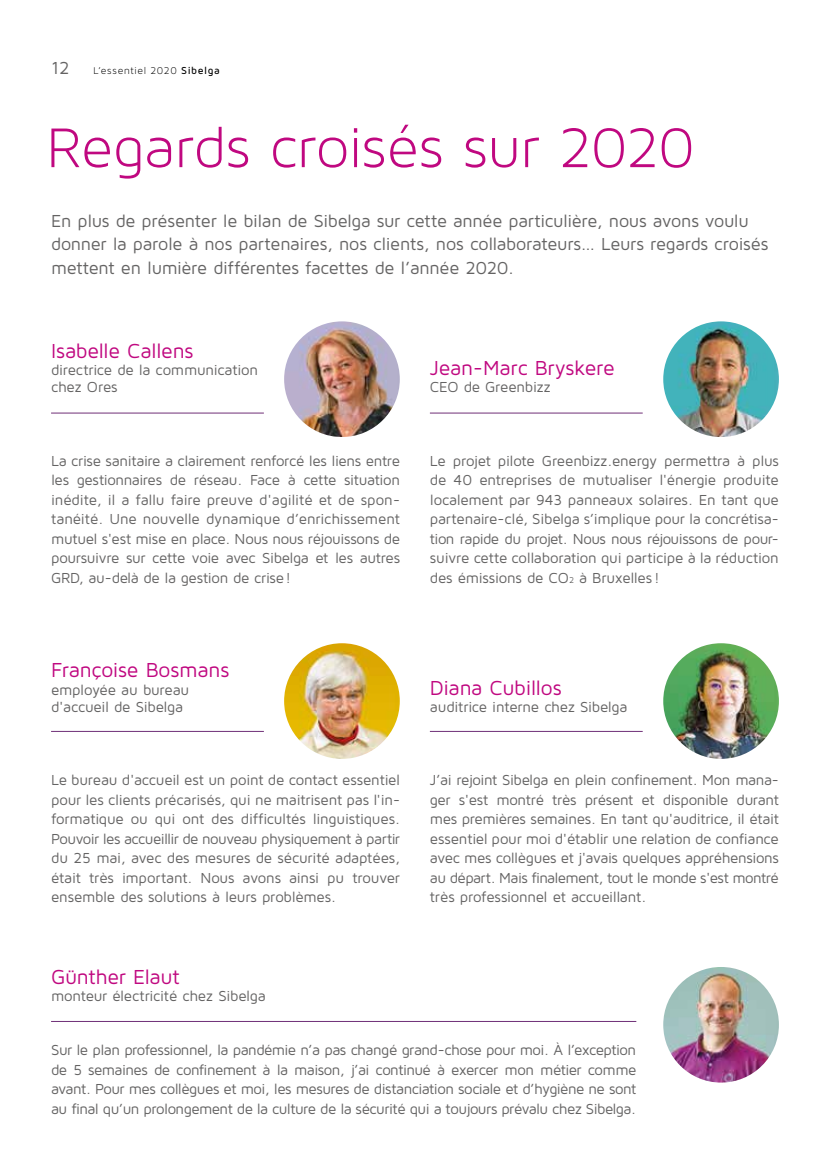
<style>
.page{position:relative;width:830px;height:1170px;background:#fff}
.page>*{position:absolute;margin:0;border:0;box-sizing:border-box;transform-origin:0 0}
.t1{font:60px "Maven Pro Light 300";letter-spacing:-.01em;color:#c00880}
.t2{font:21px "Maven Pro";letter-spacing:-.015em;color:#c00880}
.t3{font:18px/23.2px "Maven Pro";letter-spacing:-.015em;color:#646363}
.t4{font:15px/19.5px "Maven Pro";letter-spacing:-.02em;color:#646363;text-align:justify}
.t5{font:10.5px "Maven Pro Light 300";letter-spacing:.06em;color:#000}
.s1{font-family:"Maven Pro";font-weight:500}
.s2{font-size:8.7px}
</style>
<div class="page">
<hr style="left:51px;top:412px;width:213px;height:1px;background:#6f2f77">
<hr style="left:429px;top:412px;width:213px;height:1px;background:#6f2f77">
<hr style="left:51px;top:1020px;width:585px;height:1px;background:#6f2f77">
<hr style="left:51px;top:731px;width:213px;height:1px;background:#6f2f77">
<hr style="left:429px;top:731px;width:213px;height:1px;background:#6f2f77">
<img style="left:284px;top:321px;width:115px;height:116px;border-radius:58px">
<img style="left:284px;top:643px;width:115px;height:115px;border-radius:58px">
<img style="left:663px;top:321px;width:115px;height:116px;border-radius:58px">
<img style="left:663px;top:643px;width:115px;height:115px;border-radius:58px">
<img style="left:663px;top:966px;width:115px;height:116px;border-radius:58px">
<p class="t3" style="left:51px;top:56px;width:20px">12</p>
<p class="t5" style="left:94px;top:65px;width:128px">L’essentiel 2020 <span class="s1">Sibelga</span></p>
<h1 class="t1" style="left:47px;top:115px;width:649px">Regards croisés sur 2020</h1>
<p class="t3" style="left:51px;top:209px;width:718px">En plus de présenter le bilan de Sibelga sur cette année particulière, nous avons voulu donner la parole à nos partenaires, nos clients, nos collaborateurs… Leurs regards croisés mettent en lumière différentes facettes de l’année 2020.</p>
<h2 class="t2" style="left:51px;top:337px;width:144px">Isabelle Callens</h2>
<p class="t4" style="left:51px;top:361px;width:208px;line-height:17.2px">directrice de la communication chez Ores</p>
<p class="t4" style="left:51px;top:450px;width:350px">La crise sanitaire a clairement renforcé les liens entre les gestionnaires de réseau. Face à cette situation inédite, il a fallu faire preuve d'agilité et de spon&shy;tanéité. Une nouvelle dynamique d’enrichissement mutuel s'est mise en place. Nous nous réjouissons de poursuivre sur cette voie avec Sibelga et les autres GRD, au-delà de la gestion de crise!</p>
<h2 class="t2" style="left:429px;top:355px;width:186px">Jean-Marc Bryskere</h2>
<p class="t4" style="left:429px;top:377px;width:122px">CEO de Greenbizz</p>
<p class="t4" style="left:429px;top:450px;width:350px">Le projet pilote Greenbizz.energy permettra à plus de 40 entreprises de mutualiser l'énergie produite localement par 943 panneaux solaires. En tant que partenaire-clé, Sibelga s’implique pour la concrétisa&shy;tion rapide du projet. Nous nous réjouissons de pour&shy;suivre cette collaboration qui participe à la réduction des émissions de CO<span class="s2">2</span> à Bruxelles !</p>
<h2 class="t2" style="left:51px;top:657px;width:180px">Françoise Bosmans</h2>
<p class="t4" style="left:51px;top:680px;width:140px;line-height:17.2px">employée au bureau d'accueil de Sibelga</p>
<p class="t4" style="left:51px;top:769px;width:350px">Le bureau d'accueil est un point de contact essentiel pour les clients précarisés, qui ne maitrisent pas l'in&shy;formatique ou qui ont des difficultés linguistiques.<br>Pouvoir les accueillir de nouveau physiquement à partir du 25 mai, avec des mesures de sécurité adaptées, était très important. Nous avons ainsi pu trouver ensemble des solutions à leurs problèmes.</p>
<h2 class="t2" style="left:429px;top:674px;width:133px">Diana Cubillos</h2>
<p class="t4" style="left:429px;top:696px;width:199px">auditrice interne chez Sibelga</p>
<p class="t4" style="left:429px;top:769px;width:350px">J’ai rejoint Sibelga en plein confinement. Mon mana&shy;ger s'est montré très présent et disponible durant mes premières semaines. En tant qu'auditrice, il était essentiel pour moi d'établir une relation de confiance avec mes collègues et j'avais quelques appréhensions au départ. Mais finalement, tout le monde s'est montré très professionnel et accueillant.</p>
<h2 class="t2" style="left:51px;top:963px;width:130px">Günther Elaut</h2>
<p class="t4" style="left:51px;top:985px;width:216px">monteur électricité chez Sibelga</p>
<p class="t4" style="left:51px;top:1039px;width:586px">Sur le plan professionnel, la pandémie n’a pas changé grand-chose pour moi. À l’exception de 5 semaines de confinement à la maison, j’ai continué à exercer mon métier comme avant. Pour mes collègues et moi, les mesures de distanciation sociale et d’hygiène ne sont au final qu’un prolongement de la culture de la sécurité qui a toujours prévalu chez Sibelga.</p>
</div>
